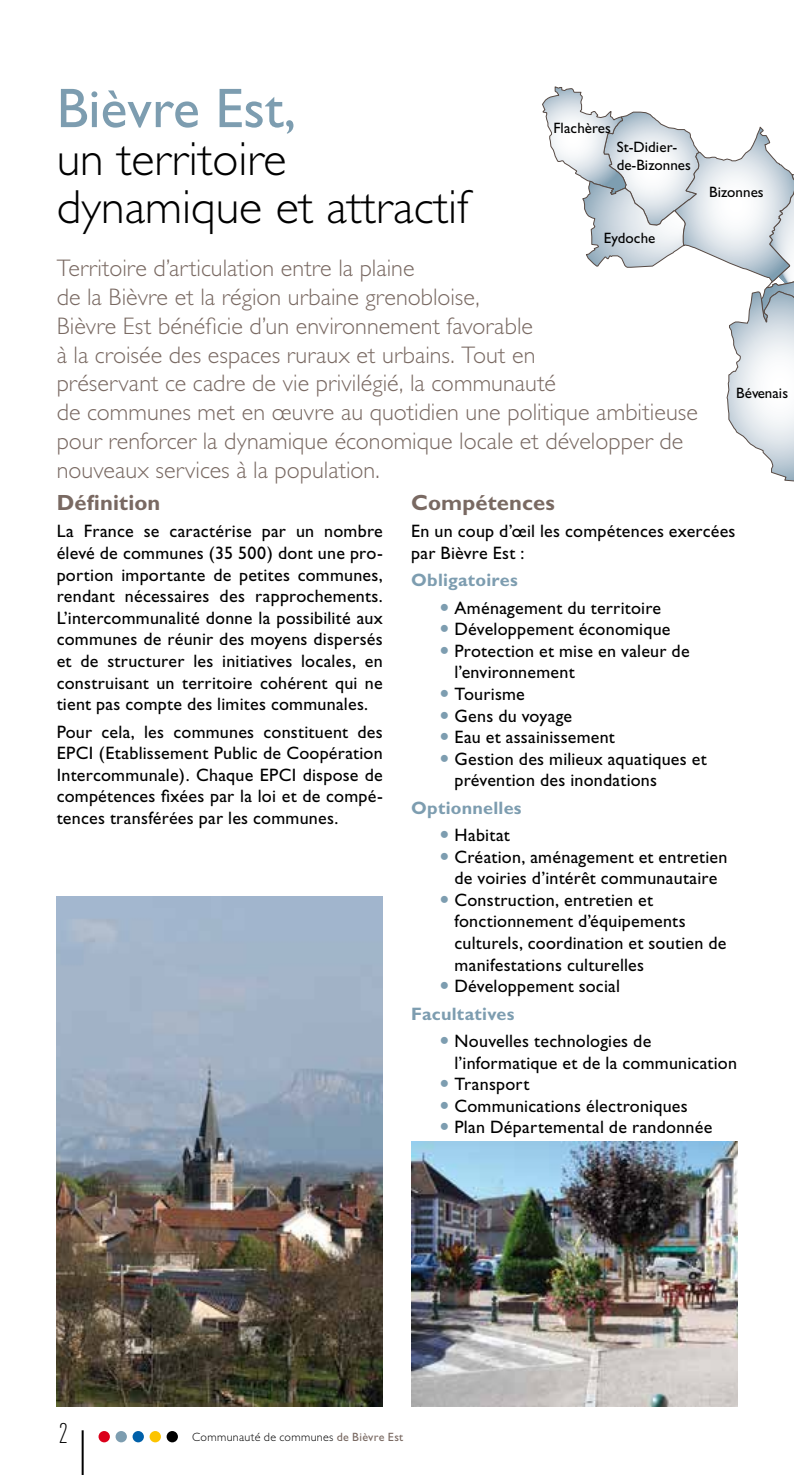
<style>
.page{position:relative;width:794px;height:1475px;background:#fff}
.page>*{position:absolute;margin:0;border:0;box-sizing:border-box;transform-origin:0 0}
.t1{font:56px "Gill Sans";color:#7d9db0}
.t2{font:300 48px/48px "Gill Sans";color:#000}
.t3{font:300 28px "DIN Cond";color:#000}
.t4{font:300 24px/28.8px "Gill Sans";color:#796962}
.t5{font:700 22px "Gill Sans";letter-spacing:.005em;color:#796962}
.t6{font:18px/21.6px "Gill Sans";letter-spacing:.015em;color:#000}
.t7{font:700 18px "Gill Sans";letter-spacing:.015em;color:#7d9db0}
.t8{font:15px/18px "Gill Sans";letter-spacing:.005em;color:#000}
.t9{font:300 12px "Gill Sans";letter-spacing:.03em;color:#000}
.s1{font-weight:400;color:#796962}
</style>
<div class="page">
<hr style="left:82px;top:1429px;width:2px;height:45px;background:#000">
<div style="left:99px;top:1430px;width:11px;height:11px;background:#db001b;border-radius:50%"></div>
<div style="left:116px;top:1430px;width:11px;height:11px;background:#7d9db0;border-radius:50%"></div>
<div style="left:133px;top:1430px;width:11px;height:11px;background:#0060a9;border-radius:50%"></div>
<div style="left:150px;top:1430px;width:11px;height:11px;background:#fcc400;border-radius:50%"></div>
<div style="left:167px;top:1430px;width:11px;height:11px;background:#000;border-radius:50%"></div>
<svg style="left:542px;top:86px;width:252px;height:396px"></svg>
<img style="left:411px;top:1141px;width:326px;height:265px">
<img style="left:57px;top:896px;width:326px;height:510px">
<h1 class="t1" style="left:57px;top:76px;width:241px">Bièvre Est,</h1>
<h2 class="t2" style="left:57px;top:136px;width:413px">un territoire dynamique et attractif</h2>
<p class="t4" style="left:57px;top:254px;width:642px">Territoire d’articulation entre la plaine<br>de la Bièvre et la région urbaine grenobloise,<br>Bièvre Est bénéficie d’un environnement favorable<br>à la croisée des espaces ruraux et urbains. Tout en<br>préservant ce cadre de vie privilégié, la communauté<br>de communes met en œuvre au quotidien une politique ambitieuse pour renforcer la dynamique économique locale et développer de nouveaux services à la population.</p>
<p class="t8" style="left:553px;top:119px;width:59px">Flachères</p>
<p class="t8" style="left:616px;top:137px;width:76px">St-Didier&shy;de-Bizonnes</p>
<p class="t8" style="left:604px;top:229px;width:53px">Eydoche</p>
<p class="t8" style="left:709px;top:183px;width:56px">Bizonnes</p>
<p class="t8" style="left:736px;top:383px;width:54px">Bévenais</p>
<p class="t5" style="left:57px;top:489px;width:105px">Définition</p>
<p class="t6" style="left:57px;top:520px;width:327px;text-align:justify">La France se caractérise par un nombre élevé de communes (35 500) dont une pro&shy;portion importante de petites communes, rendant nécessaires des rapprochements.<br>L’intercommunalité donne la possibilité aux communes de réunir des moyens dispersés et de structurer les initiatives locales, en construisant un territoire cohérent qui ne tient pas compte des limites communales.</p>
<p class="t6" style="left:57px;top:720px;width:328px;text-align:justify">Pour cela, les communes constituent des EPCI (Etablissement Public de Coopération Intercommunale). Chaque EPCI dispose de compétences fixées par la loi et de compé&shy;tences transférées par les communes.</p>
<p class="t5" style="left:411px;top:489px;width:145px">Compétences</p>
<p class="t6" style="left:411px;top:520px;width:326px">En un coup d’œil les compétences exercées par Bièvre Est :</p>
<p class="t7" style="left:411px;top:569px;width:108px">Obligatoires</p>
<p class="t6" style="left:454px;top:596px;width:254px">Aménagement du territoire<br>Développement économique<br>Protection et mise en valeur de l’environnement<br>Tourisme<br>Gens du voyage<br>Eau et assainissement<br>Gestion des milieux aquatiques et prévention des inondations</p>
<p class="t7" style="left:411px;top:796px;width:112px">Optionnelles</p>
<p class="t6" style="left:454px;top:824px;width:274px">Habitat<br>Création, aménagement et entretien de voiries d’intérêt communautaire<br>Construction, entretien et fonctionnement d’équipements culturels, coordination et soutien de manifestations culturelles<br>Développement social</p>
<p class="t7" style="left:411px;top:1002px;width:105px">Facultatives</p>
<p class="t6" style="left:454px;top:1029px;width:284px">Nouvelles technologies de l’informatique et de la communication<br>Transport<br>Communications électroniques<br>Plan Départemental de randonnée</p>
<h3 class="t3" style="left:58px;top:1416px;width:11px">2</h3>
<p class="t9" style="left:192px;top:1429px;width:213px">Communauté de communes <span class="s1">de Bièvre Est</span></p>
</div>
